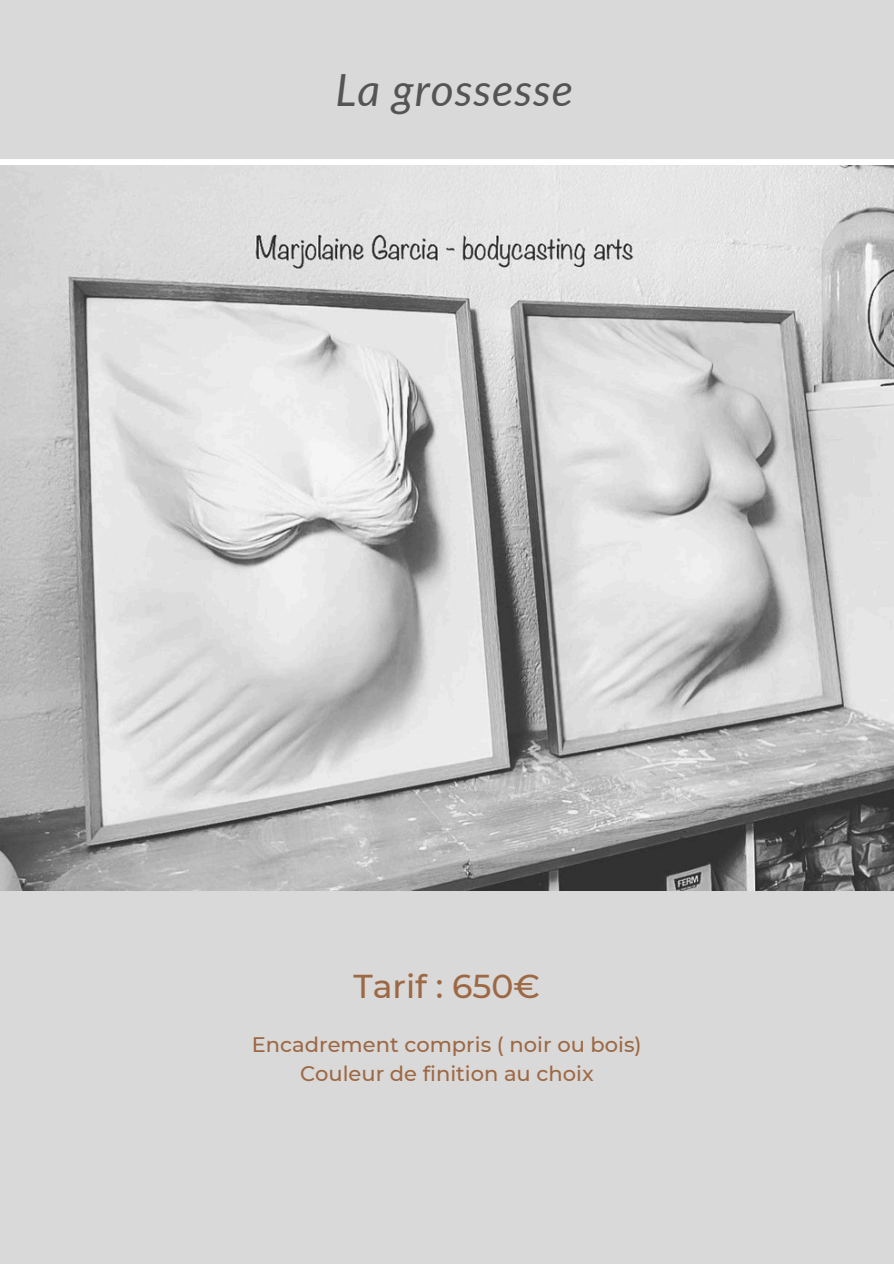
<style>
.page{position:relative;width:894px;height:1264px;background:#fff}
.page>*{position:absolute;margin:0;border:0;box-sizing:border-box;transform-origin:0 0}
.t1{font:italic 44.4px "Lato";letter-spacing:.02em;color:#545454}
.t2{font:500 33px "Montserrat";color:#9d6844}
.t3{font:500 21px "Montserrat";color:#9d6844}
</style>
<div class="page">
<div style="left:0;top:0;width:893px;height:1263px;background:#d9d9d9"></div>
<div style="left:0;top:159px;width:893px;height:7px;background:#fff"></div>
<img style="left:0;top:165px;width:893px;height:725px">
<p class="t1" style="left:335px;top:62px;width:239px">La grossesse</p>
<h2 class="t2" style="left:353px;top:966px;width:188px">Tarif : 650€</h2>
<p class="t3" style="left:252px;top:1031px;width:391px">Encadrement compris ( noir ou bois)</p>
<p class="t3" style="left:300px;top:1061px;width:295px">Couleur de finition au choix</p>
</div>
